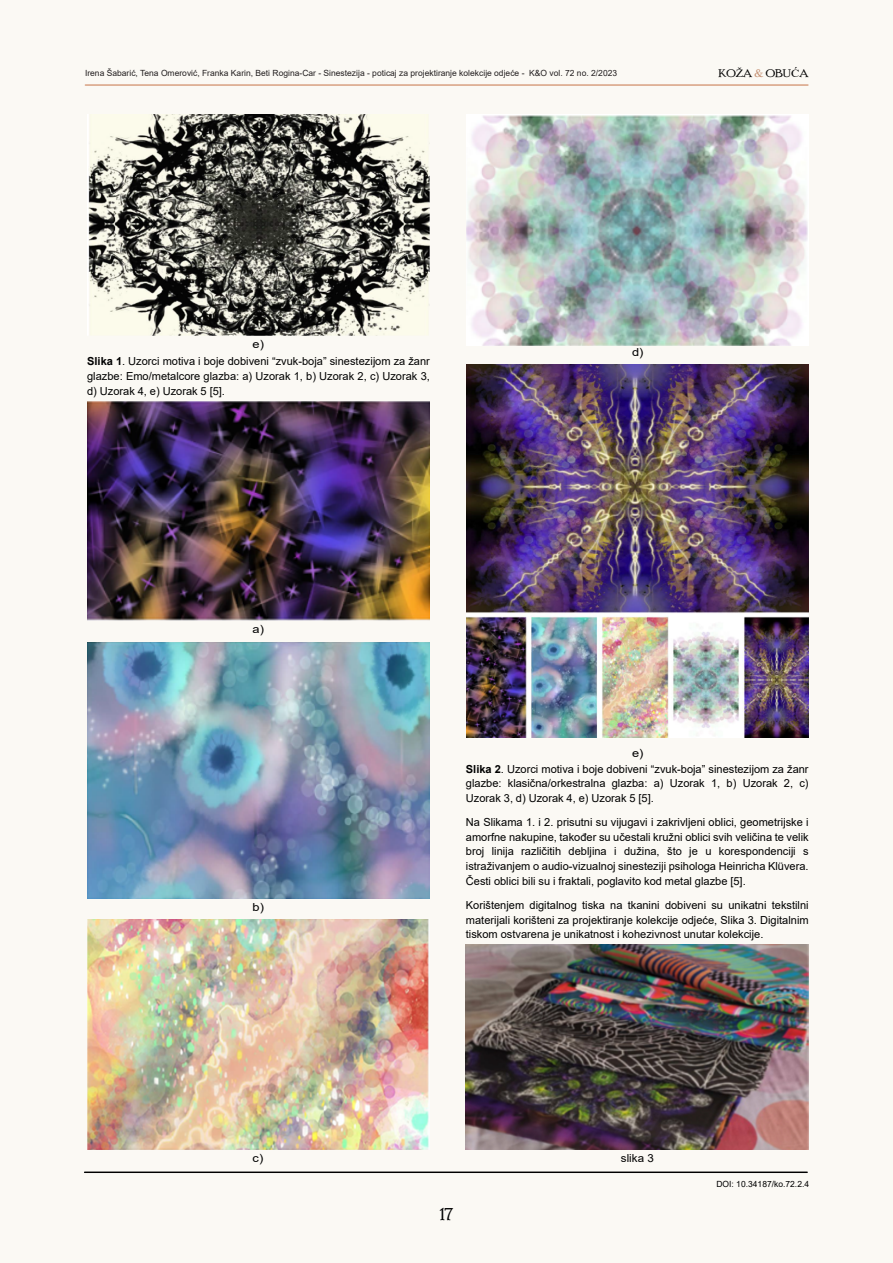
<style>
.page{position:relative;width:893px;height:1263px;background:#fbf9f4}
.page>*{position:absolute;margin:0;border:0;box-sizing:border-box;transform-origin:0 0}
.t1{font:16.95px "Poor Richard";color:#000}
.t2{font:11.1px/14.9px "Arial";color:#000;text-align:justify}
.t3{font:11.1px "Arial";color:#000;scale:1.16 1}
.t4{font:11.1px "Poor Richard";color:#000;scale:1.12 1}
.t5{font:11.1px "Arial";color:#000;scale:1.05 1}
.t6{font:8.55px "Arial";color:#231f20}
.t7{font:8.55px "Arial";color:#000}
.s1{font-family:"Times New Roman"}
.s2{font-family:"Javanese Text";color:#c38e70}
.s3{font-weight:700}
</style>
<div class="page">
<hr style="left:85px;top:84px;width:723px;height:2px;background:#d79e7e">
<hr style="left:85px;top:1171px;width:722px;height:2px;background:#000">
<img style="left:87px;top:115px;width:342px;height:220px">
<img style="left:466px;top:364px;width:343px;height:373px">
<img style="left:466px;top:115px;width:343px;height:230px">
<img style="left:87px;top:920px;width:342px;height:229px">
<img style="left:87px;top:642px;width:342px;height:256px">
<img style="left:87px;top:401px;width:342px;height:220px">
<img style="left:466px;top:944px;width:343px;height:205px">
<p class="t6" style="left:85px;top:70px;width:534px">Irena Šabarić, Tena Omerović, Franka Karin, Beti Rogina-Car - Sinestezĳa - poticaj za projektiranje kolekcĳe odjeće - K&amp;O vol. 72 no. 2/2023</p>
<p class="t4" style="left:718px;top:69px;width:82px">KO<span class="s1">Ž</span>A <span class="s2">&amp;</span> OBU<span class="s1">Ć</span>A</p>
<p class="t3" style="left:253px;top:340px;width:11px">e)</p>
<p class="t2" style="left:87px;top:355px;width:344px"><span class="s3">Slika 1</span>. Uzorci motiva i boje dobiveni “zvuk-boja” sinestezĳom za žanr glazbe: Emo/metalcore glazba: a) Uzorak 1, b) Uzorak 2, c) Uzorak 3, d) Uzorak 4, e) Uzorak 5 [5].</p>
<p class="t3" style="left:632px;top:347px;width:11px">d)</p>
<p class="t3" style="left:253px;top:625px;width:11px">a)</p>
<p class="t3" style="left:253px;top:903px;width:11px">b)</p>
<p class="t3" style="left:632px;top:749px;width:11px">e)</p>
<p class="t2" style="left:466px;top:762px;width:344px"><span class="s3">Slika 2</span>. Uzorci motiva i boje dobiveni “zvuk-boja” sinestezĳom za žanr glazbe: klasična/orkestralna glazba: a) Uzorak 1, b) Uzorak 2, c)<br>Uzorak 3, d) Uzorak 4, e) Uzorak 5 [5].</p>
<p class="t2" style="left:466px;top:815px;width:344px">Na Slikama 1. i 2. prisutni su vĳugavi i zakrivljeni oblici, geometrĳske i amorfne nakupine, također su učestali kružni oblici svih veličina te velik broj linĳa različitih debljina i dužina, što je u korespondencĳi s istraživanjem o audio-vizualnoj sinestezĳi psihologa Heinricha Klüvera.<br>Česti oblici bili su i fraktali, poglavito kod metal glazbe [5].</p>
<p class="t2" style="left:466px;top:898px;width:344px">Korištenjem digitalnog tiska na tkanini dobiveni su unikatni tekstilni materĳali korišteni za projektiranje kolekcĳe odjeće, Slika 3. Digitalnim tiskom ostvarena je unikatnost i kohezivnost unutar kolekcĳe.</p>
<p class="t3" style="left:253px;top:1153px;width:11px">c)</p>
<p class="t5" style="left:621px;top:1154px;width:33px">slika 3</p>
<h1 class="t1" style="left:440px;top:1208px;width:15px">17</h1>
<p class="t7" style="left:716px;top:1180px;width:94px">DOI: 10.34187/ko.72.2.4</p>
</div>
